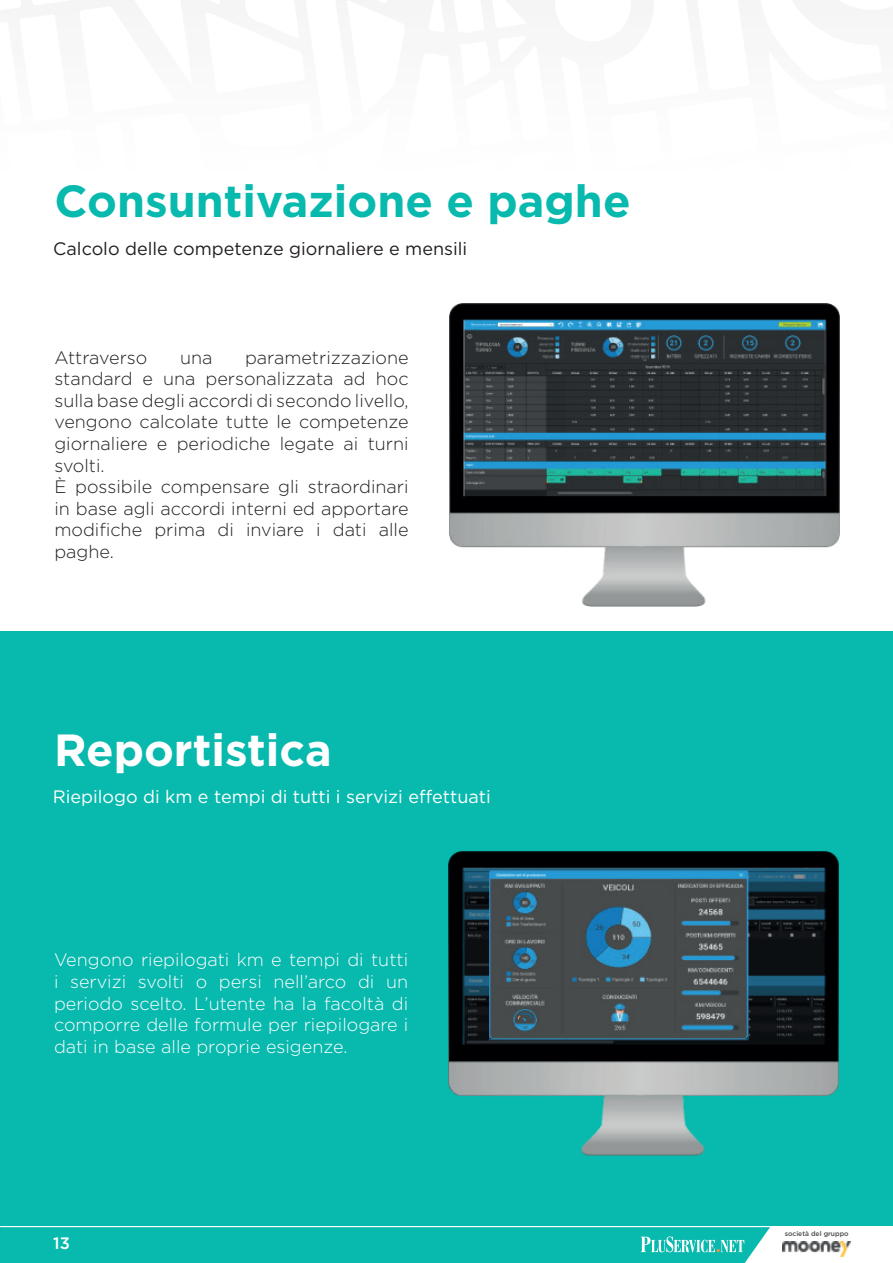
<style>
.page{position:relative;width:893px;height:1263px;background:#fff}
.page>*{position:absolute;margin:0;border:0;box-sizing:border-box;transform-origin:0 0}
.t1{font:700 45px "Gotham";color:#08b9ae}
.t2{font:700 45px "Gotham";color:#fff}
.t3{font:300 18px/21.6px "Gotham";color:#231f20}
.t4{font:300 18px/21.6px "Gotham";color:#fff;text-align:justify}
.t5{font:18px "Gotham";color:#fff}
.t6{font:18px "Gotham";color:#231f20}
.t7{font:500 16.5px "Gotham";color:#fff}
.t8{font:500 6.75px "Gotham";color:#46494b}
</style>
<div class="page">
<svg style="left:0;top:1226px;width:770px;height:37px"></svg>
<img style="left:783px;top:1242px;width:67px;height:14px">
<div style="left:0;top:631px;width:893px;height:595px;background:#08b9ae"></div>
<img style="left:449px;top:303px;width:390px;height:304px">
<img style="left:449px;top:852px;width:390px;height:303px">
<h1 class="t1" style="left:54px;top:172px;width:578px">Consuntivazione e paghe</h1>
<p class="t6" style="left:53px;top:237px;width:416px">Calcolo delle competenze giornaliere e mensili</p>
<p class="t3" style="left:54px;top:346px;width:356px;text-indent:191px">parametrizzazione standard e una personalizzata ad hoc sulla base degli accordi di secondo livello, vengono calcolate tutte le competenze giornaliere e periodiche legate ai turni svolti.<br>È possibile compensare gli straordinari in base agli accordi interni ed apportare modifiche prima di inviare i dati alle paghe.</p>
<p class="t3" style="left:54px;top:346px;width:94px">Attraverso</p>
<p class="t3" style="left:180px;top:346px;width:34px">una</p>
<h1 class="t2" style="left:54px;top:720px;width:279px">Reportistica</h1>
<p class="t5" style="left:53px;top:785px;width:440px">Riepilogo di km e tempi di tutti i servizi effettuati</p>
<p class="t4" style="left:54px;top:949px;width:356px">Vengono riepilogati km e tempi di tutti i servizi svolti o persi nell’arco di un periodo scelto. L’utente ha la facoltà di comporre delle formule per riepilogare i dati in base alle proprie esigenze.</p>
<p class="t7" style="left:53px;top:1232px;width:18px">13</p>
<p class="t8" style="left:785px;top:1229px;width:65px">società del gruppo</p>
</div>
